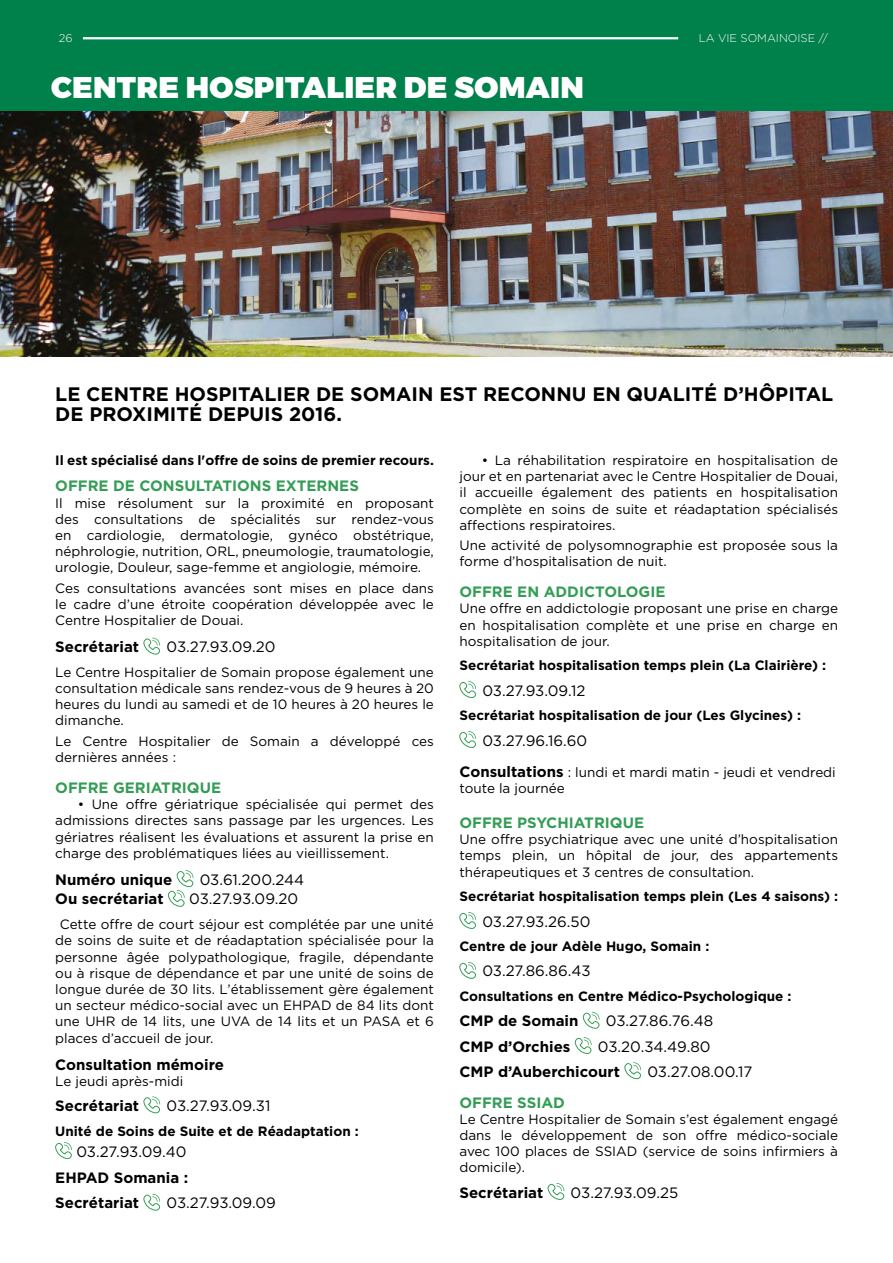
<style>
.page{position:relative;width:893px;height:1263px;background:#fff}
.page>*{position:absolute;margin:0;border:0;box-sizing:border-box;transform-origin:0 0}
.t1{font:900 30px "Montserrat";letter-spacing:.01em;color:#fff}
.t2{font:700 19.5px/19.5px "Gotham";color:#000}
.t3{font:15px "Gotham";letter-spacing:-.01em;color:#000}
.t4{font:700 15px/25.2px "Gotham";color:#000}
.t5{font:700 15px "Gotham";color:#349d55}
.t6{font:13.5px/16.2px "Gotham";color:#000;text-align:justify}
.t7{font:700 13.5px "Gotham";color:#000}
.t8{font:300 11.25px "Gotham";color:#fff}
.s1{font-weight:700;font-size:15px}
</style>
<div class="page">
<img style="left:0;top:111px;width:893px;height:245px">
<svg style="left:144px;top:638px;width:17px;height:17px"></svg>
<svg style="left:168px;top:870px;width:26px;height:37px"></svg>
<svg style="left:144px;top:1096px;width:17px;height:17px"></svg>
<svg style="left:55px;top:1142px;width:17px;height:17px"></svg>
<svg style="left:144px;top:1194px;width:17px;height:17px"></svg>
<svg style="left:460px;top:681px;width:16px;height:17px"></svg>
<svg style="left:460px;top:731px;width:16px;height:17px"></svg>
<svg style="left:460px;top:912px;width:16px;height:17px"></svg>
<svg style="left:460px;top:962px;width:16px;height:17px"></svg>
<svg style="left:583px;top:1012px;width:17px;height:17px"></svg>
<svg style="left:575px;top:1037px;width:17px;height:17px"></svg>
<svg style="left:625px;top:1062px;width:17px;height:17px"></svg>
<svg style="left:548px;top:1183px;width:17px;height:17px"></svg>
<div style="left:0;top:0;width:893px;height:111px;background:#00804b"></div>
<hr style="left:83px;top:37px;width:595px;height:2px;background:#fff">
<p class="t8" style="left:59px;top:32px;width:15px">26</p>
<p class="t8" style="left:699px;top:32px;width:131px">LA VIE SOMAINOISE //</p>
<h1 class="t1" style="left:51px;top:68px;width:534px">CENTRE HOSPITALIER DE SOMAIN</h1>
<h2 class="t2" style="left:55px;top:384px;width:779px">LE CENTRE HOSPITALIER DE SOMAIN EST RECONNU EN QUALITÉ D’HÔPITAL<br>DE PROXIMITÉ DEPUIS 2016.</h2>
<p class="t7" style="left:55px;top:452px;width:380px">Il est spécialisé dans l'offre de soins de premier recours.</p>
<p class="t5" style="left:55px;top:477px;width:305px">OFFRE DE CONSULTATIONS EXTERNES</p>
<p class="t6" style="left:55px;top:494px;width:380px">Il mise résolument sur la proximité en proposant des consultations de spécialités sur rendez-vous en cardiologie, dermatologie, gynéco obstétrique, néphrologie, nutrition, ORL, pneumologie, traumatologie, urologie, Douleur, sage-femme et angiologie, mémoire.</p>
<p class="t6" style="left:55px;top:580px;width:380px">Ces consultations avancées sont mises en place dans le cadre d’une étroite coopération développée avec le Centre Hospitalier de Douai.</p>
<p class="t4" style="left:55px;top:634px;width:85px">Secrétariat</p>
<p class="t3" style="left:166px;top:638px;width:111px">03.27.93.09.20</p>
<p class="t6" style="left:55px;top:664px;width:380px">Le Centre Hospitalier de Somain propose également une consultation médicale sans rendez-vous de 9 heures à 20 heures du lundi au samedi et de 10 heures à 20 heures le dimanche.</p>
<p class="t6" style="left:55px;top:733px;width:380px">Le Centre Hospitalier de Somain a développé ces dernières années :</p>
<p class="t5" style="left:55px;top:779px;width:167px">OFFRE GERIATRIQUE</p>
<p class="t6" style="left:55px;top:796px;width:380px;text-indent:23px">• Une offre gériatrique spécialisée qui permet des admissions directes sans passage par les urgences. Les gériatres réalisent les évaluations et assurent la prise en charge des problématiques liées au vieillissement.</p>
<p class="t4" style="left:55px;top:866px;width:119px">Numéro unique</p>
<p class="t3" style="left:200px;top:871px;width:106px">03.61.200.244</p>
<p class="t4" style="left:55px;top:886px;width:110px">Ou secrétariat</p>
<p class="t3" style="left:189px;top:891px;width:111px">03.27.93.09.20</p>
<p class="t6" style="left:55px;top:916px;width:380px;text-indent:5px">Cette offre de court séjour est complétée par une unité de soins de suite et de réadaptation spécialisée pour la personne âgée polypathologique, fragile, dépendante ou à risque de dépendance et par une unité de soins de longue durée de 30 lits. L’établissement gère également un secteur médico-social avec un EHPAD de 84 lits dont une UHR de 14 lits, une UVA de 14 lits et un PASA et 6 places d’accueil de jour.</p>
<p class="t4" style="left:55px;top:1051px;width:170px">Consultation mémoire</p>
<p class="t6" style="left:55px;top:1073px;width:130px">Le jeudi après-midi</p>
<p class="t4" style="left:55px;top:1093px;width:85px">Secrétariat</p>
<p class="t3" style="left:166px;top:1097px;width:106px">03.27.93.09.31</p>
<p class="t7" style="left:55px;top:1123px;width:305px">Unité de Soins de Suite et de Réadaptation :</p>
<p class="t3" style="left:76px;top:1143px;width:112px">03.27.93.09.40</p>
<p class="t4" style="left:55px;top:1165px;width:134px">EHPAD Somania :<br>Secrétariat</p>
<p class="t3" style="left:166px;top:1195px;width:111px">03.27.93.09.09</p>
<p class="t6" style="left:459px;top:452px;width:380px;text-indent:23px">• La réhabilitation respiratoire en hospitalisation de jour et en partenariat avec le Centre Hospitalier de Douai, il accueille également des patients en hospitalisation complète en soins de suite et réadaptation spécialisés affections respiratoires.</p>
<p class="t6" style="left:459px;top:537px;width:380px">Une activité de polysomnographie est proposée sous la forme d’hospitalisation de nuit.</p>
<p class="t5" style="left:459px;top:583px;width:207px">OFFRE EN ADDICTOLOGIE</p>
<p class="t6" style="left:459px;top:600px;width:380px">Une offre en addictologie proposant une prise en charge en hospitalisation complète et une prise en charge en hospitalisation de jour.</p>
<p class="t7" style="left:459px;top:658px;width:368px">Secrétariat hospitalisation temps plein (La Clairière) :</p>
<p class="t3" style="left:482px;top:682px;width:105px">03.27.93.09.12</p>
<p class="t7" style="left:459px;top:708px;width:343px">Secrétariat hospitalisation de jour (Les Glycines) :</p>
<p class="t3" style="left:482px;top:732px;width:106px">03.27.96.16.60</p>
<p class="t6" style="left:459px;top:764px;width:378px"><span class="s1">Consultations</span> : lundi et mardi matin - jeudi et vendredi toute la journée</p>
<p class="t5" style="left:459px;top:814px;width:186px">OFFRE PSYCHIATRIQUE</p>
<p class="t6" style="left:459px;top:831px;width:380px">Une offre psychiatrique avec une unité d’hospitalisation temps plein, un hôpital de jour, des appartements thérapeutiques et 3 centres de consultation.</p>
<p class="t7" style="left:459px;top:889px;width:380px">Secrétariat hospitalisation temps plein (Les 4 saisons) :</p>
<p class="t3" style="left:482px;top:913px;width:110px">03.27.93.26.50</p>
<p class="t7" style="left:459px;top:939px;width:251px">Centre de jour Adèle Hugo, Somain :</p>
<p class="t3" style="left:482px;top:963px;width:110px">03.27.86.86.43</p>
<p class="t7" style="left:459px;top:988px;width:334px">Consultations en Centre Médico-Psychologique :</p>
<p class="t4" style="left:459px;top:1008px;width:120px">CMP de Somain</p>
<p class="t3" style="left:606px;top:1013px;width:109px">03.27.86.76.48</p>
<p class="t4" style="left:459px;top:1033px;width:112px">CMP d’Orchies</p>
<p class="t3" style="left:598px;top:1038px;width:114px">03.20.34.49.80</p>
<p class="t4" style="left:459px;top:1058px;width:162px">CMP d’Auberchicourt</p>
<p class="t3" style="left:647px;top:1063px;width:106px">03.27.08.00.17</p>
<p class="t5" style="left:459px;top:1093px;width:107px">OFFRE SSIAD</p>
<p class="t6" style="left:459px;top:1110px;width:380px">Le Centre Hospitalier de Somain s’est également engagé dans le développement de son offre médico-sociale avec 100 places de SSIAD (service de soins infirmiers à domicile).</p>
<p class="t4" style="left:459px;top:1179px;width:85px">Secrétariat</p>
<p class="t3" style="left:571px;top:1184px;width:109px">03.27.93.09.25</p>
</div>
